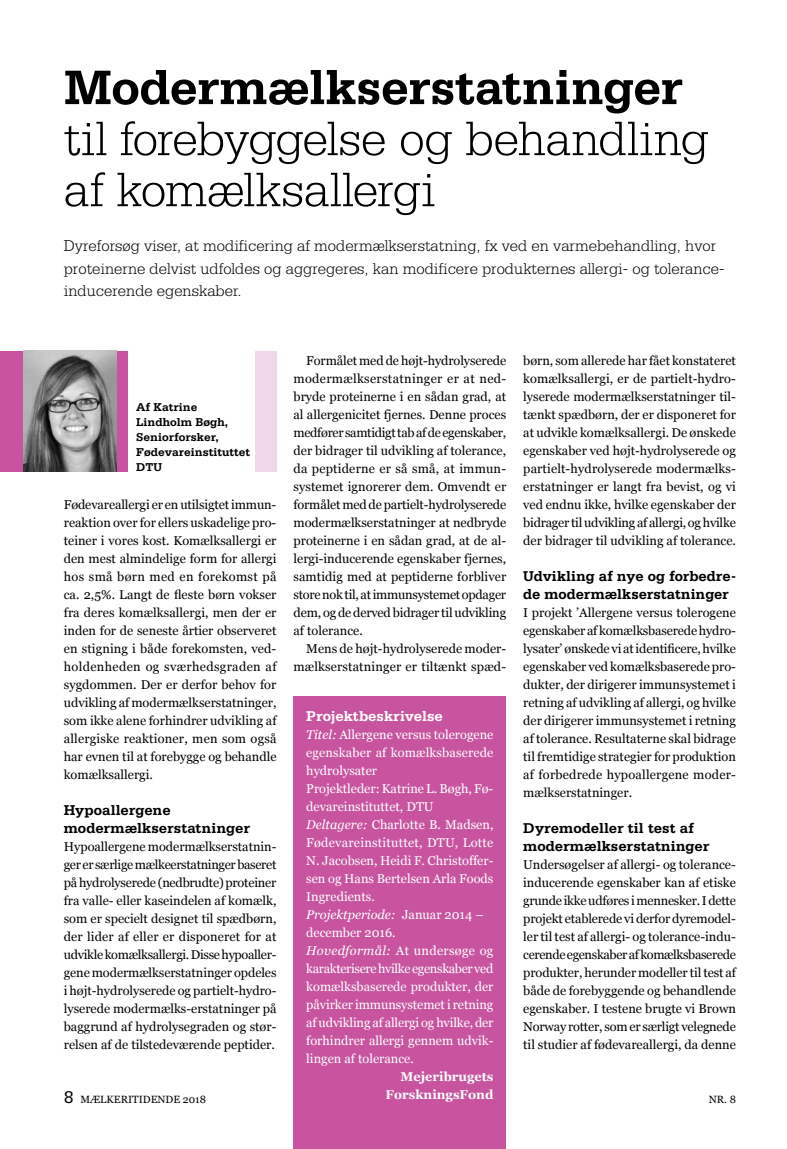
<style>
.page{position:relative;width:787px;height:1149px;background:#fff}
.page>*{position:absolute;margin:0;border:0;box-sizing:border-box;transform-origin:0 0}
.t1{font:300 51px/51px "Serifa";letter-spacing:-.01em;color:#000}
.t2{font:700 51px "Serifa";letter-spacing:-.015em;color:#000}
.t3{font:300 16.5px/22.5px "Serifa";color:#000}
.t4{font:700 15px/18px "Serifa";letter-spacing:-.005em;color:#000}
.t5{font:700 15px "Serifa";color:#fff}
.t6{font:12.75px/18px "Georgia";color:#000;text-align:justify}
.t7{font:12.75px/18px "Georgia";color:#fff}
.t8{font:700 12.75px/18px "Georgia";color:#fff;text-align:right}
.t9{font:700 12px/15px "Serifa";color:#000}
.t10{font:10.5px "Georgia";color:#000}
.s1{font-style:italic}
.s2{font-family:"Serifa";font-size:18px}
</style>
<div class="page">
<div style="left:0;top:351px;width:128px;height:120px;background:#c8549f"></div>
<img style="left:23px;top:351px;width:94px;height:120px">
<div style="left:255px;top:351px;width:21px;height:120px;background:#efd8e9"></div>
<div style="left:293px;top:696px;width:213px;height:452px;background:#c8549f"></div>
<h1 class="t2" style="left:64px;top:57px;width:620px">Modermælkserstatninger</h1>
<h1 class="t1" style="left:64px;top:112px;width:646px">til forebyggelse og behandling af komælksallergi</h1>
<p class="t3" style="left:64px;top:234px;width:662px">Dyreforsøg viser, at modificering af modermælkserstatning, fx ved en varmebehandling, hvor proteinerne delvist udfoldes og aggregeres, kan modificere produkternes allergi- og tolerance&shy;inducerende egenskaber.</p>
<p class="t6" style="left:293px;top:351px;width:214px;text-indent:13px">Formålet med de højt-hydrolyserede modermælkserstatninger er at ned&shy;bryde proteinerne i en sådan grad, at al allergenicitet fjernes. Denne proces medfører samtidigt tab af de egenskaber, der bidrager til udvikling af tolerance, da peptiderne er så små, at immun&shy;systemet ignorerer dem. Omvendt er formålet med de partielt-hydrolyserede modermælkserstatninger at nedbryde proteinerne i en sådan grad, at de al&shy;lergi-inducerende egenskaber fjernes, samtidig med at peptiderne forbliver store nok til, at immunsystemet opdager dem, og de derved bidrager til udvikling af tolerance.</p>
<p class="t6" style="left:293px;top:639px;width:214px;text-align:right">Mens de højt-hydrolyserede moder&shy;mælkserstatninger er tiltænkt spæd-</p>
<p class="t6" style="left:523px;top:351px;width:214px">børn, som allerede har fået konstateret komælksallergi, er de partielt-hydro&shy;lyserede modermælkserstatninger til&shy;tænkt spædbørn, der er disponeret for at udvikle komælksallergi. De ønskede egenskaber ved højt-hydrolyserede og partielt-hydrolyserede modermælks&shy;erstatninger er langt fra bevist, og vi ved endnu ikke, hvilke egenskaber der bidrager til udvikling af allergi, og hvilke der bidrager til udvikling af tolerance.</p>
<p class="t4" style="left:523px;top:566px;width:214px">Udvikling af nye og forbedre&shy;de modermælkserstatninger</p>
<p class="t6" style="left:523px;top:603px;width:214px">I projekt ’Allergene versus tolerogene egenskaber af komælksbaserede hydro&shy;lysater’ ønskede vi at identificere, hvilke egenskaber ved komælksbaserede pro&shy;dukter, der dirigerer immunsystemet i retning af udvikling af allergi, og hvilke der dirigerer immunsystemet i retning af tolerance. Resultaterne skal bidrage til fremtidige strategier for produktion af forbedrede hypoallergene moder&shy;mælkserstatninger.</p>
<p class="t4" style="left:523px;top:818px;width:188px">Dyremodeller til test af modermælkserstatninger</p>
<p class="t6" style="left:523px;top:855px;width:214px">Undersøgelser af allergi- og tolerance&shy;inducerende egenskaber kan af etiske grunde ikke udføres i mennesker. I dette projekt etablerede vi derfor dyremodel&shy;ler til test af allergi- og tolerance-indu&shy;cerende egenskaber af komælksbaserede produkter, herunder modeller til test af både de forebyggende og behandlende egenskaber. I testene brugte vi Brown Norway rotter, som er særligt velegnede til studier af fødevareallergi, da denne</p>
<p class="t9" style="left:136px;top:399px;width:116px">Af Katrine<br>Lindholm Bøgh,<br>Seniorforsker,<br>Fødevareinstituttet<br>DTU</p>
<p class="t6" style="left:64px;top:495px;width:214px">Fødevareallergi er en utilsigtet immun&shy;reaktion over for ellers uskadelige pro&shy;teiner i vores kost. Komælksallergi er den mest almindelige form for allergi hos små børn med en forekomst på ca. 2,5%. Langt de fleste børn vokser fra deres komælksallergi, men der er inden for de seneste årtier observeret en stigning i både forekomsten, ved&shy;holdenheden og sværhedsgraden af sygdommen. Der er derfor behov for udvikling af modermælkserstatninger, som ikke alene forhindrer udvikling af allergiske reaktioner, men som også har evnen til at forebygge og behandle komælksallergi.</p>
<p class="t4" style="left:64px;top:800px;width:188px">Hypoallergene modermælkserstatninger</p>
<p class="t6" style="left:64px;top:837px;width:214px">Hypoallergene modermælkserstatnin&shy;ger er særlige mælkeerstatninger baseret på hydrolyserede (nedbrudte) proteiner fra valle- eller kaseindelen af komælk, som er specielt designet til spædbørn, der lider af eller er disponeret for at udvikle komælksallergi. Disse hypoaller&shy;gene modermælkserstatninger opdeles i højt-hydrolyserede og partielt-hydro&shy;lyserede modermælks-erstatninger på baggrund af hydrolysegraden og stør&shy;relsen af de tilstedeværende peptider.</p>
<p class="t5" style="left:306px;top:707px;width:138px">Projektbeskrivelse</p>
<p class="t7" style="left:306px;top:725px;width:189px"><span class="s1">Titel:</span> Allergene versus tolerogene egenskaber af komælksbaserede hydrolysater<br>Projektleder: Katrine L. Bøgh, Fø&shy;devareinstituttet, DTU<br><span class="s1">Deltagere:</span> Charlotte B. Madsen,<br>Fødevareinstituttet, DTU, Lotte<br>N. Jacobsen, Heidi F. Christoffer&shy;sen og Hans Bertelsen Arla Foods<br>Ingredients.<br><span class="s1">Projektperiode:</span> Januar 2014 – december 2016.<br><span class="s1">Hovedformål:</span> At undersøge og karakterisere hvilke egenskaber ved komælksbaserede produkter, der påvirker immunsystemet i retning af udvikling af allergi og hvilke, der forhindrer allergi gennem udvik&shy;lingen af tolerance.</p>
<p class="t8" style="left:385px;top:1066px;width:109px">Mejeribrugets<br>ForskningsFond</p>
<p class="t10" style="left:64px;top:1091px;width:144px"><span class="s2">8</span> MÆLKERITIDENDE 2018</p>
<p class="t10" style="left:709px;top:1091px;width:29px">NR. 8</p>
</div>
